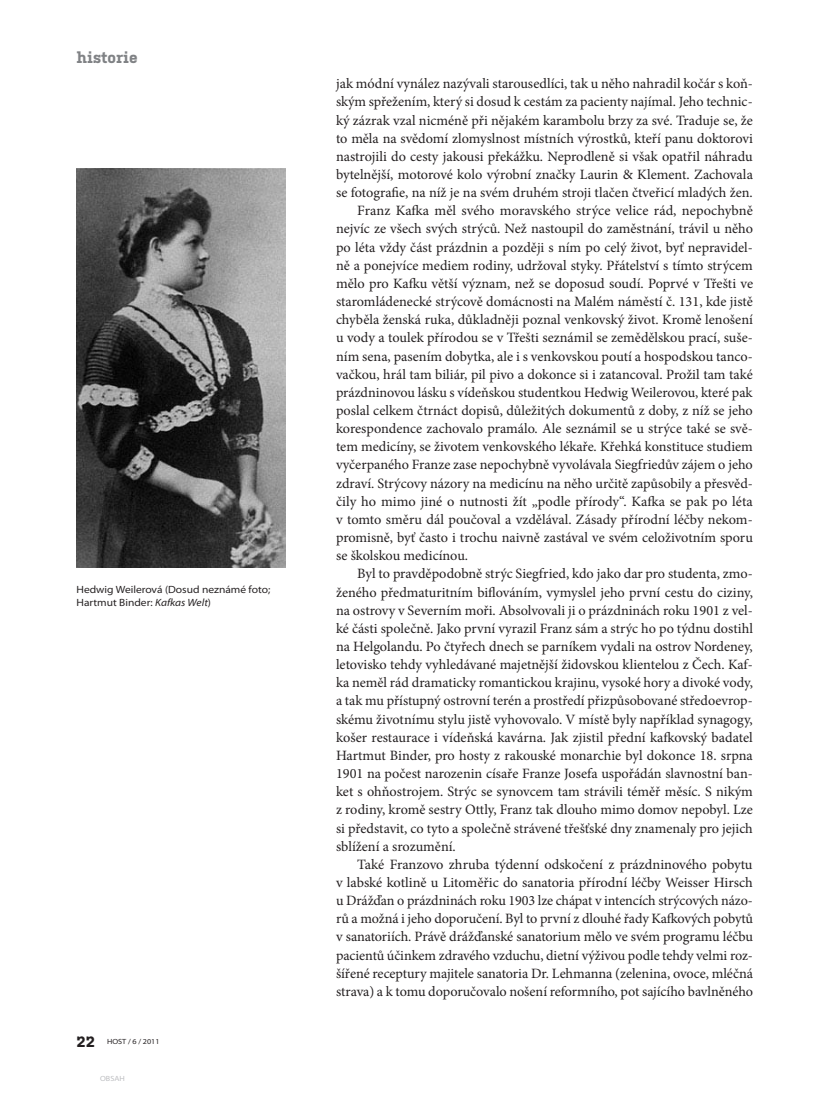
<style>
.page{position:relative;width:838px;height:1093px;background:#fff}
.page>*{position:absolute;margin:0;border:0;box-sizing:border-box;transform-origin:0 0}
.t1{font:700 15.75px "Kulturista";letter-spacing:.01em;color:#808285}
._0_text{font:14.25px/18.1px "Minion Pro";letter-spacing:-.005em;color:#231f20;text-align:justify}
._4_popiska{font:semi-expanded 10.5px/13.5px "Myriad Pro";color:#231f20}
.t2{font:semi-expanded 7.5px "Myriad Pro";color:#231f20}
.t3{font:semi-expanded 7.5px "Myriad Pro";color:#bcbdc0}
.s1{font-style:italic}
.s2{font-family:"Kulturista";font-weight:700;font-stretch:normal;font-size:15px}
</style>
<div class="page">
<img style="left:77px;top:168px;width:208px;height:399px">
<p class="t1" style="left:77px;top:46px;width:63px">historie</p>
<p class="_4_popiska" style="left:77px;top:582px;width:195px">Hedwig Weilerová (Dosud neznámé foto;<br>Hartmut Binder: <span class="s1">Kafkas Welt</span>)</p>
<p class="t2" style="left:77px;top:1038px;width:85px"><span class="s2">22</span> HOST / 6 / 2011</p>
<p class="t3" style="left:100px;top:1074px;width:26px">OBSAH</p>
<p class="_0_text" style="left:336px;top:75px;width:418px">jak módní vynález nazývali starousedlíci, tak u něho nahradil kočár s koň&shy;ským spřežením, který si dosud k cestám za pacienty najímal. Jeho technic&shy;ký zázrak vzal nicméně při nějakém karambolu brzy za své. Traduje se, že to měla na svědomí zlomyslnost místních výrostků, kteří panu doktorovi nastrojili do cesty jakousi překážku. Neprodleně si však opatřil náhradu bytelnější, motorové kolo výrobní značky Laurin &amp; Klement. Zachovala se fotografie, na níž je na svém druhém stroji tlačen čtveřicí mladých žen.</p>
<p class="_0_text" style="left:336px;top:202px;width:418px;text-indent:21px">Franz Kafka měl svého moravského strýce velice rád, nepochybně nejvíc ze všech svých strýců. Než nastoupil do zaměstnání, trávil u něho po léta vždy část prázdnin a později s ním po celý život, byť nepravidel&shy;ně a ponejvíce mediem rodiny, udržoval styky. Přátelství s tímto strýcem mělo pro Kafku větší význam, než se doposud soudí. Poprvé v Třešti ve staromládenecké strýcově domácnosti na Malém náměstí č. 131, kde jistě chyběla ženská ruka, důkladněji poznal venkovský život. Kromě lenošení u vody a toulek přírodou se v Třešti seznámil se zemědělskou prací, suše&shy;ním sena, pasením dobytka, ale i s venkovskou poutí a hospodskou tanco&shy;vačkou, hrál tam biliár, pil pivo a dokonce si i zatancoval. Prožil tam také prázdninovou lásku s vídeňskou studentkou Hedwig Weilerovou, které pak poslal celkem čtrnáct dopisů, důležitých dokumentů z doby, z níž se jeho korespondence zachovalo pramálo. Ale seznámil se u strýce také se svě&shy;tem medicíny, se životem venkovského lékaře. Křehká konstituce studiem vyčerpaného Franze zase nepochybně vyvolávala Siegfriedův zájem o jeho zdraví. Strýcovy názory na medicínu na něho určitě zapůsobily a přesvěd&shy;čily ho mimo jiné o nutnosti žít „podle přírody“. Kafka se pak po léta v tomto směru dál poučoval a vzdělával. Zásady přírodní léčby nekom&shy;promisně, byť často i trochu naivně zastával ve svém celoživotním sporu se školskou medicínou.</p>
<p class="_0_text" style="left:336px;top:565px;width:418px;text-indent:21px">Byl to pravděpodobně strýc Siegfried, kdo jako dar pro studenta, zmo&shy;ženého předmaturitním biflováním, vymyslel jeho první cestu do ciziny, na ostrovy v Severním moři. Absolvovali ji o prázdninách roku 1901 z vel&shy;ké části společně. Jako první vyrazil Franz sám a strýc ho po týdnu dostihl na Helgolandu. Po čtyřech dnech se parníkem vydali na ostrov Nordeney, letovisko tehdy vyhledávané majetnější židovskou klientelou z Čech. Kaf&shy;ka neměl rád dramaticky romantickou krajinu, vysoké hory a divoké vody, a tak mu přístupný ostrovní terén a prostředí přizpůsobované středoevrop&shy;skému životnímu stylu jistě vyhovovalo. V místě byly například synagogy, košer restaurace i vídeňská kavárna. Jak zjistil přední kafkovský badatel Hartmut Binder, pro hosty z rakouské monarchie byl dokonce 18. srpna 1901 na počest narozenin císaře Franze Josefa uspořádán slavnostní ban&shy;ket s ohňostrojem. Strýc se synovcem tam strávili téměř měsíc. S nikým z rodiny, kromě sestry Ottly, Franz tak dlouho mimo domov nepobyl. Lze si představit, co tyto a společně strávené třešťské dny znamenaly pro jejich sblížení a srozumění.</p>
<p class="_0_text" style="left:336px;top:855px;width:418px;text-indent:21px">Také Franzovo zhruba týdenní odskočení z prázdninového pobytu v labské kotlině u Litoměřic do sanatoria přírodní léčby Weisser Hirsch u Drážďan o prázdninách roku 1903 lze chápat v intencích strýcových názo&shy;rů a možná i jeho doporučení. Byl to první z dlouhé řady Kafkových pobytů v sanatoriích. Právě drážďanské sanatorium mělo ve svém programu léčbu pacientů účinkem zdravého vzduchu, dietní výživou podle tehdy velmi roz&shy;šířené receptury majitele sanatoria Dr. Lehmanna (zelenina, ovoce, mléčná strava) a k tomu doporučovalo nošení reformního, pot sajícího bavlněného</p>
</div>
